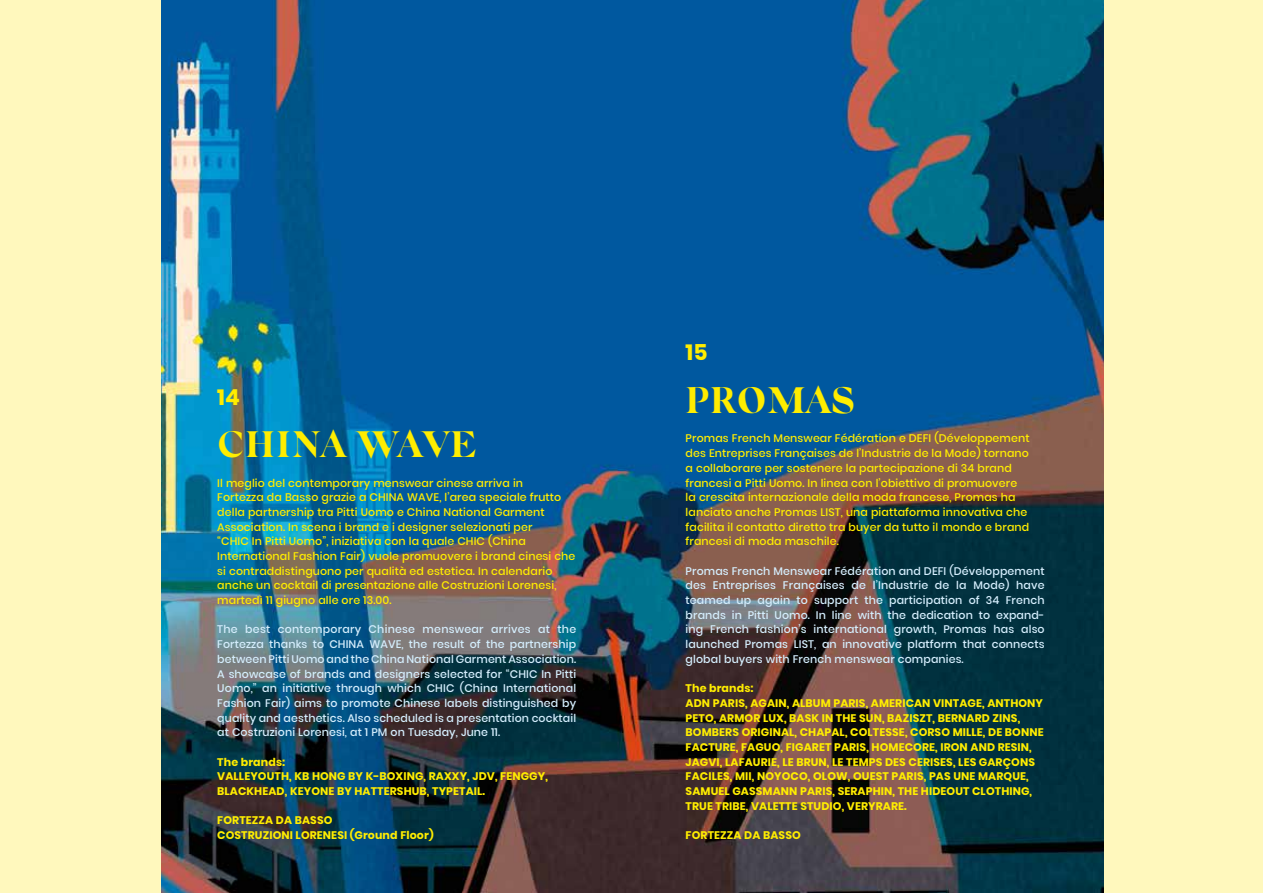
<style>
.page{position:relative;width:1263px;height:893px;background:#fff8bd}
.page>*{position:absolute;margin:0;border:0;box-sizing:border-box;transform-origin:0 0}
.t1{font:700 36.75px "Silk Serif";letter-spacing:.01em;color:#ffed00}
.t2{font:700 22.05px "Poppins";color:#ffed00}
.t3{font:500 10.95px/14.7px "Poppins";letter-spacing:.01em;color:#ffed00}
.t4{font:500 10.95px/14.7px "Poppins";letter-spacing:.01em;color:#d4edfc;text-align:justify}
.t5{font:700 10.95px/14.7px "Poppins";letter-spacing:.01em;color:#ffed00}
</style>
<div class="page">
<img style="left:162px;top:0;width:941px;height:893px">
<h2 class="t2" style="left:217px;top:384px;width:24px">14</h2>
<h1 class="t1" style="left:217px;top:423px;width:261px">CHINA WAVE</h1>
<p class="t3" style="left:217px;top:475px;width:360px">Il meglio del contemporary menswear cinese arriva in<br>Fortezza da Basso grazie a CHINA WAVE, l’area speciale frutto della partnership tra Pitti Uomo e China National Garment Association. In scena i brand e i designer selezionati per<br>“CHIC In Pitti Uomo”, iniziativa con la quale CHIC (China International Fashion Fair) vuole promuovere i brand cinesi che si contraddistinguono per qualità ed estetica. In calendario anche un cocktail di presentazione alle Costruzioni Lorenesi, martedì 11 giugno alle ore 13.00.</p>
<p class="t4" style="left:217px;top:622px;width:360px">The best contemporary Chinese menswear arrives at the Fortezza thanks to CHINA WAVE, the result of the partnership between Pitti Uomo and the China National Garment Association.<br>A showcase of brands and designers selected for “CHIC In Pitti Uomo,” an initiative through which CHIC (China International Fashion Fair) aims to promote Chinese labels distinguished by quality and aesthetics. Also scheduled is a presentation cocktail at Costruzioni Lorenesi, at 1 PM on Tuesday, June 11.</p>
<p class="t5" style="left:217px;top:754px;width:332px">The brands:<br>VALLEYOUTH, KB HONG BY K-BOXING, RAXXY, JDV, FENGGY,<br>BLACKHEAD, KEYONE BY HATTERSHUB, TYPETAIL.</p>
<p class="t5" style="left:217px;top:813px;width:218px">FORTEZZA DA BASSO<br>COSTRUZIONI LORENESI (Ground Floor)</p>
<h2 class="t2" style="left:686px;top:340px;width:24px">15</h2>
<h1 class="t1" style="left:686px;top:379px;width:172px">PROMAS</h1>
<p class="t3" style="left:686px;top:431px;width:345px">Promas French Menswear Fédération e DEFI (Développement des Entreprises Françaises de l’Industrie de la Mode) tornano a collaborare per sostenere la partecipazione di 34 brand francesi a Pitti Uomo. In linea con l’obiettivo di promuovere la crescita internazionale della moda francese, Promas ha lanciato anche Promas LIST, una piattaforma innovativa che facilita il contatto diretto tra buyer da tutto il mondo e brand francesi di moda maschile.</p>
<p class="t4" style="left:686px;top:563px;width:361px">Promas French Menswear Fédération and DEFI (Développement des Entreprises Françaises de l’Industrie de la Mode) have teamed up again to support the participation of 34 French brands in Pitti Uomo. In line with the dedication to expand&shy;ing French fashion’s international growth, Promas has also launched Promas LIST, an innovative platform that connects global buyers with French menswear companies.</p>
<p class="t5" style="left:686px;top:681px;width:359px">The brands:<br>ADN PARIS, AGAIN, ALBUM PARIS, AMERICAN VINTAGE, ANTHONY PETO, ARMOR LUX, BASK IN THE SUN, BAZISZT, BERNARD ZINS, BOMBERS ORIGINAL, CHAPAL, COLTESSE, CORSO MILLE, DE BONNE FACTURE, FAGUO, FIGARET PARIS, HOMECORE, IRON AND RESIN, JAGVI, LAFAURIE, LE BRUN, LE TEMPS DES CERISES, LES GARÇONS FACILES, MII, NOYOCO, OLOW, OUEST PARIS, PAS UNE MARQUE, SAMUEL GASSMANN PARIS, SERAPHIN, THE HIDEOUT CLOTHING, TRUE TRIBE, VALETTE STUDIO, VERYRARE.</p>
<p class="t5" style="left:686px;top:828px;width:117px">FORTEZZA DA BASSO</p>
</div>
